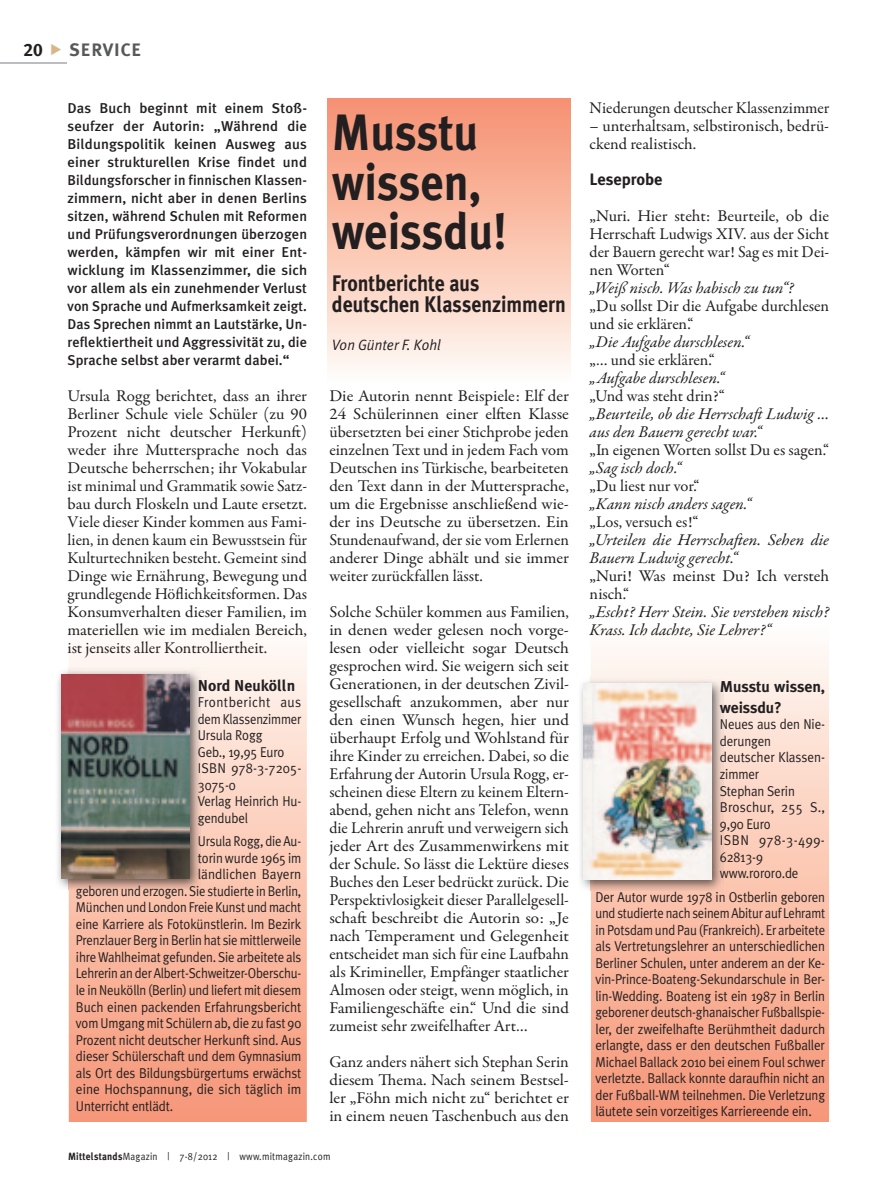
<style>
.page{position:relative;width:893px;height:1191px;background:#fff}
.page>*{position:absolute;margin:0;border:0;box-sizing:border-box;transform-origin:0 0}
.t1{font:700 51px/49.5px "Meta Plus";color:#231f20;scale:.9 1}
.t2{font:700 22.5px/21px "Meta Plus";color:#231f20;scale:.88 1}
.t3{font:700 18px "Meta Plus";letter-spacing:.05em;color:#57585a}
.t4{font:18px "Meta Plus Bold Caps";color:#231f20}
.t5{font:16.5px/18px "Garamond Premr Pro";color:#231f20;text-align:justify}
.t6{font:16.5px/18px "Garamond Premr Pro";color:#231f20;text-align:justify;scale:1.04 1}
.t7{font:italic 16.5px/18px "Garamond Premr Pro";color:#231f20}
.t8{font:700 16.5px "Meta Plus";color:#231f20}
.t9{font:700 15.75px/21px "Meta Plus";letter-spacing:-.01em;color:#231f20}
.t10{font:italic 15px "Meta Plus Normal";color:#231f20;scale:.95 1}
.t11{font:14.25px/16.5px "Meta Plus Normal";letter-spacing:-.01em;color:#231f20;scale:.91 1}
.t12{font:500 14.25px/18px "Meta Plus";letter-spacing:.01em;color:#231f20;text-align:justify}
.t13{font:14.25px "Meta Plus Normal";letter-spacing:-.01em;color:#231f20;scale:.9 1}
.t14{font:14.25px/16.5px "Meta Plus Normal";letter-spacing:-.01em;color:#231f20;scale:.94 1}
.t15{font:14.25px "Meta Plus Normal";letter-spacing:-.01em;color:#231f20;scale:.89 1}
.t16{font:14.25px "Meta Plus Normal";letter-spacing:-.01em;color:#231f20;scale:.92 1}
.t17{font:10.5px "Meta Plus Normal";letter-spacing:.025em;color:#231f20;scale:.9 1}
.s1{font-family:"Meta Plus";font-weight:700}
</style>
<div class="page">
<hr style="left:0;top:63px;width:67px;height:1px;background:#bcbdc0">
<svg style="left:591px;top:651px;width:238px;height:471px"></svg>
<svg style="left:69px;top:651px;width:238px;height:471px"></svg>
<div style="left:328px;top:98px;width:242px;height:284px;background:linear-gradient(to bottom,#f68f6d,#fffbf5)"></div>
<img style="left:58px;top:667px;width:143px;height:223px">
<img style="left:61px;top:674px;width:128px;height:204px">
<img style="left:580px;top:677px;width:143px;height:214px">
<img style="left:584px;top:684px;width:127px;height:195px">
<p class="t4" style="left:24px;top:40px;width:21px">20</p>
<p class="t3" style="left:70px;top:40px;width:73px">sErVicE</p>
<p class="t12" style="left:68px;top:98px;width:241px">Das Buch beginnt mit einem Stoß&shy;seufzer der Autorin: „Während die Bildungspolitik keinen Ausweg aus einer strukturellen Krise findet und Bildungsforscher in finnischen Klassen&shy;zimmern, nicht aber in denen Berlins sitzen, während Schulen mit Reformen und Prüfungsverordnungen überzogen werden, kämpfen wir mit einer Ent&shy;wicklung im Klassenzimmer, die sich vor allem als ein zunehmender Verlust von Sprache und Aufmerksamkeit zeigt.<br>Das Sprechen nimmt an Lautstärke, Un&shy;reflektiertheit und Aggressivität zu, die Sprache selbst aber verarmt dabei.“</p>
<p class="t5" style="left:68px;top:387px;width:241px">Ursula Rogg berichtet, dass an ihrer Berliner Schule viele Schüler (zu 90<br>Prozent nicht deutscher Herkunft) weder ihre Muttersprache noch das Deutsche beherrschen; ihr Vokabular ist minimal und Grammatik sowie Satz&shy;bau durch Floskeln und Laute ersetzt.<br>Viele dieser Kinder kommen aus Fami&shy;lien, in denen kaum ein Bewusstsein für Kulturtechniken besteht. Gemeint sind Dinge wie Ernährung, Bewegung und grundlegende Höflichkeitsformen. Das Konsumverhalten dieser Familien, im materiellen wie im medialen Bereich, ist jenseits aller Kontrolliertheit.</p>
<p class="t9" style="left:198px;top:674px;width:99px">nord neukölln</p>
<p class="t14" style="left:198px;top:694px;width:112px">Frontbericht aus dem Klassenzimmer<br>Ursula Rogg<br>Geb., 19,95 Euro<br>ISBN 978-3-7205-<br>3075-0<br>Verlag Heinrich Hu&shy;gendubel</p>
<p class="t15" style="left:198px;top:833px;width:118px">Ursula Rogg, die Au-</p>
<p class="t11" style="left:198px;top:849px;width:115px">torin wurde 1965 im</p>
<p class="t14" style="left:198px;top:866px;width:112px">ländlichen Bayern</p>
<p class="t15" style="left:76px;top:882px;width:255px">geboren und erzogen. Sie studierte in Berlin,</p>
<p class="t15" style="left:76px;top:899px;width:255px">München und London Freie Kunst und macht</p>
<p class="t11" style="left:76px;top:915px;width:249px">eine Karriere als Fotokünstlerin. Im Bezirk</p>
<p class="t13" style="left:76px;top:932px;width:252px">Prenzlauer Berg in Berlin hat sie mittlerweile</p>
<p class="t13" style="left:76px;top:948px;width:252px">ihre Wahlheimat gefunden. Sie arbeitete als</p>
<p class="t15" style="left:76px;top:965px;width:255px">Lehrerin an der Albert-Schweitzer-Oberschu-</p>
<p class="t13" style="left:76px;top:981px;width:252px">le in Neukölln (Berlin) und liefert mit diesem</p>
<p class="t16" style="left:76px;top:998px;width:247px">Buch einen packenden Erfahrungsbericht</p>
<p class="t13" style="left:76px;top:1014px;width:252px">vom Umgang mit Schülern ab, die zu fast 90</p>
<p class="t11" style="left:76px;top:1031px;width:249px">Prozent nicht deutscher Herkunft sind. Aus</p>
<p class="t11" style="left:76px;top:1047px;width:249px">dieser Schülerschaft und dem Gymnasium</p>
<p class="t11" style="left:76px;top:1064px;width:249px">als Ort des Bildungsbürgertums erwächst</p>
<p class="t14" style="left:76px;top:1080px;width:241px">eine Hochspannung, die sich täglich im</p>
<p class="t11" style="left:76px;top:1097px;width:108px">Unterricht entlädt.</p>
<h1 class="t1" style="left:332px;top:107px;width:196px">Musstu wissen, weissdu!</h1>
<h2 class="t2" style="left:332px;top:273px;width:267px">Frontberichte aus deutschen klassenzimmern</h2>
<p class="t10" style="left:332px;top:336px;width:116px">Von Günter F. Kohl</p>
<p class="t6" style="left:329px;top:387px;width:232px">Die Autorin nennt Beispiele: Elf der 24 Schülerinnen einer elften Klasse übersetzten bei einer Stichprobe jeden einzelnen Text und in jedem Fach vom Deutschen ins Türkische, bearbeiteten den Text dann in der Muttersprache, um die Ergebnisse anschließend wie&shy;der ins Deutsche zu übersetzen. Ein Stundenaufwand, der sie vom Erlernen anderer Dinge abhält und sie immer weiter zurückfallen lässt.</p>
<p class="t5" style="left:329px;top:603px;width:241px">Solche Schüler kommen aus Familien, in denen weder gelesen noch vorge&shy;lesen oder vielleicht sogar Deutsch gesprochen wird. Sie weigern sich seit Generationen, in der deutschen Zivil&shy;gesellschaft anzukommen, aber nur den einen Wunsch hegen, hier und überhaupt Erfolg und Wohlstand für ihre Kinder zu erreichen. Dabei, so die Erfahrung der Autorin Ursula Rogg, er&shy;scheinen diese Eltern zu keinem Eltern&shy;abend, gehen nicht ans Telefon, wenn die Lehrerin anruft und verweigern sich jeder Art des Zusammenwirkens mit der Schule. So lässt die Lektüre dieses Buches den Leser bedrückt zurück. Die Perspektivlosigkeit dieser Parallelgesell&shy;schaft beschreibt die Autorin so: „Je nach Temperament und Gelegenheit entscheidet man sich für eine Laufbahn als Krimineller, Empfänger staatlicher Almosen oder steigt, wenn möglich, in Familiengeschäfte ein.“ Und die sind zumeist sehr zweifelhafter Art…</p>
<p class="t5" style="left:329px;top:1053px;width:241px">Ganz anders nähert sich Stephan Serin diesem Thema. Nach seinem Bestsel&shy;ler „Föhn mich nicht zu“ berichtet er in einem neuen Taschenbuch aus den</p>
<p class="t17" style="left:68px;top:1150px;width:293px"><span class="s1">Mittelstands</span>Magazin | 7-8/2012 | www.mitmagazin.com</p>
<p class="t5" style="left:590px;top:99px;width:241px">Niederungen deutscher Klassenzimmer</p>
<p class="t5" style="left:590px;top:117px;width:241px">– unterhaltsam, selbstironisch, bedrü&shy;ckend realistisch.</p>
<p class="t8" style="left:590px;top:169px;width:75px">leseprobe</p>
<p class="t5" style="left:590px;top:207px;width:241px">„Nuri. Hier steht: Beurteile, ob die Herrschaft Ludwigs XIV. aus der Sicht der Bauern gerecht war! Sag es mit Dei&shy;nen Worten“</p>
<p class="t7" style="left:590px;top:279px;width:206px">„Weiß nisch. Was habisch zu tun“?</p>
<p class="t5" style="left:590px;top:297px;width:241px">„Du sollst Dir die Aufgabe durchlesen und sie erklären.“</p>
<p class="t7" style="left:590px;top:333px;width:161px">„Die Aufgabe durschlesen.“</p>
<p class="t5" style="left:590px;top:351px;width:127px">„… und sie erklären.“</p>
<p class="t7" style="left:590px;top:369px;width:136px">„Aufgabe durschlesen.“</p>
<p class="t5" style="left:590px;top:387px;width:137px">„Und was steht drin?“</p>
<p class="t7" style="left:590px;top:405px;width:241px">„Beurteile, ob die Herrscha-Ludwig … aus den Bauern gerecht war.“</p>
<p class="t5" style="left:590px;top:441px;width:241px">„In eigenen Worten sollst Du es sagen.“</p>
<p class="t7" style="left:590px;top:459px;width:93px">„Sag isch doch.“</p>
<p class="t5" style="left:590px;top:477px;width:112px">„Du liest nur vor.“</p>
<p class="t7" style="left:590px;top:495px;width:163px">„Kann nisch anders sagen.“</p>
<p class="t5" style="left:590px;top:513px;width:111px">„Los, versuch es!“</p>
<p class="t7" style="left:590px;top:531px;width:241px">„Urteilen die Herrscha-en. Sehen die<br>Bauern Ludwig gerecht.“</p>
<p class="t5" style="left:590px;top:567px;width:241px">„Nuri! Was meinst Du? Ich versteh nisch.“</p>
<p class="t7" style="left:590px;top:603px;width:241px">„Escht? Herr Stein. Sie verstehen nisch?<br>Krass. Ich dachte, Sie Lehrer?“</p>
<p class="t9" style="left:720px;top:676px;width:107px">Musstu wissen, weissdu?</p>
<p class="t11" style="left:720px;top:716px;width:117px">Neues aus den Nie&shy;derungen deutscher Klassen&shy;zimmer<br>Stephan Serin<br>Broschur, 255 S.,<br>9,90 Euro<br>ISBN 978-3-499-<br>62813-9 www.rororo.de</p>
<p class="t11" style="left:595px;top:888px;width:254px;text-align:justify">Der Autor wurde 1978 in Ostberlin geboren und studierte nach seinem Abitur auf Lehramt in Potsdam und Pau (Frankreich). Er arbeitete als Vertretungslehrer an unterschiedlichen Berliner Schulen, unter anderem an der Ke&shy;vin-Prince-Boateng-Sekundarschule in Ber&shy;lin-Wedding. Boateng ist ein 1987 in Berlin geborener deutsch-ghanaischer Fußballspie&shy;ler, der zweifelhafte Berühmtheit dadurch erlangte, dass er den deutschen Fußballer Michael Ballack 2010 bei einem Foul schwer verletzte. Ballack konnte daraufhin nicht an der Fußball-WM teilnehmen. Die Verletzung läutete sein vorzeitiges Karriereende ein.</p>
</div>
